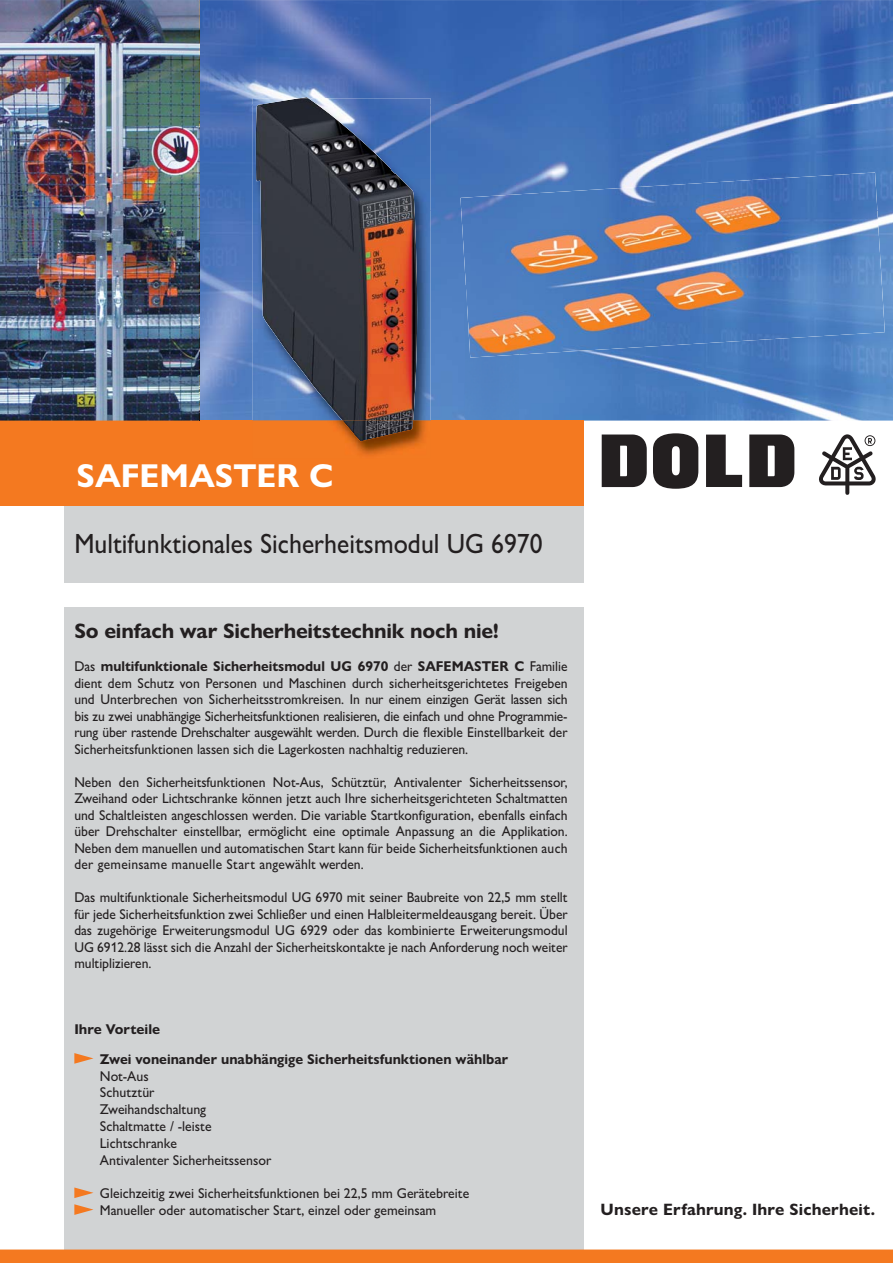
<style>
.page{position:relative;width:893px;height:1263px;background:#fff}
.page>*{position:absolute;margin:0;border:0;box-sizing:border-box;transform-origin:0 0}
.t1{font:700 33.3px "Gill Sans Nova";color:#fff}
.t2{font:500 27.9px "Gill Sans Nova";color:#231f20;scale:.92 1}
.t3{font:700 21px "Gill Sans Nova";letter-spacing:-.01em;color:#231f20}
.t4{font:700 16.5px "Gill Sans Nova";letter-spacing:.01em;color:#231f20}
.t5{font:500 14.25px/16.5px "Gill Sans Nova";color:#231f20;text-align:justify;scale:.95 1}
.t6{font:500 14.25px/16.8px "Gill Sans Nova";color:#231f20}
.t7{font:700 14.25px/29.5px "Gill Sans Nova";color:#231f20}
.s1{font-weight:700}
</style>
<div class="page">
<img style="left:200px;top:0;width:693px;height:105px">
<img style="left:200px;top:105px;width:53px;height:316px">
<img style="left:431px;top:105px;width:462px;height:105px">
<img style="left:431px;top:210px;width:35px;height:211px">
<img style="left:840px;top:210px;width:53px;height:211px">
<div style="left:466px;top:358px;width:53px;height:63px;background:#5283c3"></div>
<img style="left:519px;top:358px;width:321px;height:63px">
<div style="left:64px;top:607px;width:519px;height:652px;background:#d1d3d4"></div>
<div style="left:0;top:1250px;width:893px;height:13px;background:#f47920"></div>
<div style="left:64px;top:506px;width:519px;height:77px;background:#d1d3d4"></div>
<svg style="left:706px;top:435px;width:36px;height:52px"></svg>
<svg style="left:653px;top:433px;width:45px;height:56px"></svg>
<svg style="left:749px;top:435px;width:45px;height:52px;background:#3e3b3c"></svg>
<svg style="left:602px;top:435px;width:45px;height:52px;background:#3f3b3c"></svg>
<svg style="left:819px;top:434px;width:56px;height:61px"></svg>
<div style="left:0;top:421px;width:583px;height:85px;background:#f47920"></div>
<img style="left:0;top:0;width:200px;height:421px">
<img style="left:0;top:0;width:199px;height:1px">
<img style="left:253px;top:98px;width:178px;height:357px">
<img style="left:256px;top:98px;width:161px;height:323px">
<img style="left:342px;top:421px;width:71px;height:21px">
<img style="left:460px;top:172px;width:425px;height:186px">
<svg style="left:74px;top:1053px;width:19px;height:11px"></svg>
<svg style="left:74px;top:1187px;width:19px;height:11px"></svg>
<svg style="left:74px;top:1204px;width:19px;height:11px"></svg>
<h1 class="t1" style="left:76px;top:465px;width:258px">SAFEMASTER C</h1>
<h2 class="t2" style="left:74px;top:534px;width:510px">Multifunktionales Sicherheitsmodul UG 6970</h2>
<h3 class="t3" style="left:74px;top:624px;width:426px">So einfach war Sicherheitstechnik noch nie!</h3>
<p class="t5" style="left:74px;top:660px;width:521px">Das <span class="s1">multifunktionale Sicherheitsmodul UG 6970</span> der <span class="s1">SAFEMASTER C</span> Familie dient dem Schutz von Personen und Maschinen durch sicherheitsgerichtetes Freigeben und Unterbrechen von Sicherheitsstromkreisen. In nur einem einzigen Gerät lassen sich bis zu zwei unabhängige Sicherheitsfunktionen realisieren, die einfach und ohne Programmie&shy;rung über rastende Drehschalter ausgewählt werden. Durch die flexible Einstellbarkeit der Sicherheitsfunktionen lassen sich die Lagerkosten nachhaltig reduzieren.</p>
<p class="t5" style="left:74px;top:775px;width:521px">Neben den Sicherheitsfunktionen Not-Aus, Schütztür, Antivalenter Sicherheitssensor, Zweihand oder Lichtschranke können jetzt auch Ihre sicherheitsgerichteten Schaltmatten und Schaltleisten angeschlossen werden. Die variable Startkonfiguration, ebenfalls einfach über Drehschalter einstellbar, ermöglicht eine optimale Anpassung an die Applikation.<br>Neben dem manuellen und automatischen Start kann für beide Sicherheitsfunktionen auch der gemeinsame manuelle Start angewählt werden.</p>
<p class="t5" style="left:74px;top:891px;width:521px">Das multifunktionale Sicherheitsmodul UG 6970 mit seiner Baubreite von 22,5 mm stellt für jede Sicherheitsfunktion zwei Schließer und einen Halbleitermeldeausgang bereit. Über das zugehörige Erweiterungsmodul UG 6929 oder das kombinierte Erweiterungsmodul UG 6912.28 lässt sich die Anzahl der Sicherheitskontakte je nach Anforderung noch weiter multiplizieren.</p>
<p class="t7" style="left:100px;top:1016px;width:410px;text-indent:-26px">Ihre Vorteile<br>Zwei voneinander unabhängige Sicherheitsfunktionen wählbar</p>
<p class="t6" style="left:100px;top:1069px;width:173px">Not-Aus<br>Schutztür<br>Zweihandschaltung<br>Schaltmatte / -leiste<br>Lichtschranke<br>Antivalenter Sicherheitssensor</p>
<p class="t6" style="left:100px;top:1187px;width:371px">Gleichzeitig zwei Sicherheitsfunktionen bei 22,5 mm Gerätebreite<br>Manueller oder automatischer Start, einzel oder gemeinsam</p>
<p class="t4" style="left:601px;top:1204px;width:276px">Unsere Erfahrung. Ihre Sicherheit.</p>
</div>
